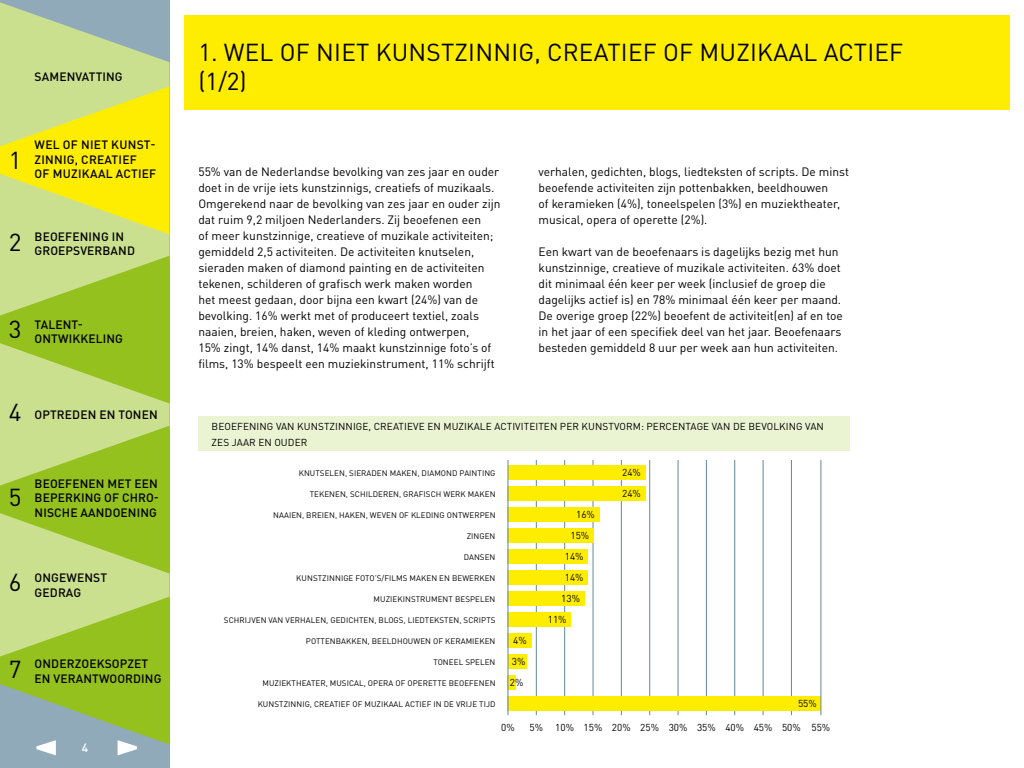
<style>
.page{position:relative;width:1024px;height:768px;background:#fff}
.page>*{position:absolute;margin:0;border:0;box-sizing:border-box;transform-origin:0 0}
.kop{font:24.3px "DINOT";letter-spacing:.01em;color:#000}
.plat{font:12px/16px "DINOT";color:#000}
.t1{font:500 12px/14.4px "DINOT";letter-spacing:.01em;color:#000;text-align:justify}
.t2{font:500 12px "DINOT";color:#fff}
.t3{font:10px/16px "DINOT";letter-spacing:.01em;color:#000}
.grafiek_voor{font:8px "DINOT";letter-spacing:.01em;color:#000}
</style>
<div class="page">
<div style="left:184px;top:15px;width:826px;height:95px;background:#ffed00"></div>
<hr style="left:536px;top:460px;width:1px;height:255px;background:#648798">
<hr style="left:564px;top:460px;width:1px;height:255px;background:#648798">
<hr style="left:593px;top:460px;width:1px;height:255px;background:#648798">
<hr style="left:621px;top:460px;width:1px;height:255px;background:#648798">
<hr style="left:649px;top:460px;width:1px;height:255px;background:#648798">
<hr style="left:678px;top:460px;width:1px;height:255px;background:#648798">
<hr style="left:706px;top:460px;width:1px;height:255px;background:#648798">
<hr style="left:734px;top:460px;width:1px;height:255px;background:#648798">
<hr style="left:763px;top:460px;width:1px;height:255px;background:#648798">
<hr style="left:791px;top:460px;width:1px;height:255px;background:#648798">
<div style="left:508px;top:466px;width:138px;height:14px;background:#ffed00"></div>
<div style="left:507px;top:487px;width:139px;height:14px;background:#ffed00"></div>
<div style="left:507px;top:508px;width:93px;height:14px;background:#ffed00"></div>
<div style="left:507px;top:529px;width:87px;height:14px;background:#ffed00"></div>
<div style="left:507px;top:550px;width:81px;height:14px;background:#ffed00"></div>
<div style="left:507px;top:571px;width:81px;height:14px;background:#ffed00"></div>
<div style="left:507px;top:592px;width:78px;height:14px;background:#ffed00"></div>
<div style="left:507px;top:613px;width:64px;height:14px;background:#ffed00"></div>
<div style="left:507px;top:634px;width:24px;height:14px;background:#ffed00"></div>
<div style="left:508px;top:655px;width:19px;height:14px;background:#ffed00"></div>
<div style="left:507px;top:676px;width:9px;height:14px;background:#ffed00"></div>
<div style="left:507px;top:697px;width:314px;height:14px;background:#ffed00"></div>
<hr style="left:507px;top:460px;width:1px;height:255px;background:#648798">
<hr style="left:820px;top:460px;width:1px;height:255px;background:#648798">
<div style="left:198px;top:417px;width:652px;height:34px;background:#eaf3d2"></div>
<svg style="left:0;top:2px;width:170px;height:753px;background:#b8d15b"></svg>
<p class="t1" style="left:35px;top:69px;width:90px">SAMENVATTING</p>
<p class="kop" style="left:9px;top:145px;width:14px">1</p>
<p class="t1" style="left:35px;top:137px;width:122px">WEL OF NIET KUNST-</p>
<p class="t1" style="left:35px;top:152px;width:104px">ZINNIG, CREATIEF</p>
<p class="t1" style="left:35px;top:166px;width:123px">OF MUZIKAAL ACTIEF</p>
<p class="kop" style="left:9px;top:227px;width:14px">2</p>
<p class="t1" style="left:35px;top:229px;width:91px">BEOEFENING IN</p>
<p class="t1" style="left:35px;top:243px;width:102px">GROEPSVERBAND</p>
<p class="kop" style="left:9px;top:314px;width:14px">3</p>
<p class="t1" style="left:35px;top:317px;width:50px">TALENT-</p>
<p class="t1" style="left:35px;top:331px;width:90px">ONTWIKKELING</p>
<p class="kop" style="left:9px;top:397px;width:14px">4</p>
<p class="t1" style="left:35px;top:407px;width:125px">OPTREDEN EN TONEN</p>
<p class="kop" style="left:9px;top:482px;width:14px">5</p>
<p class="t1" style="left:35px;top:476px;width:126px">BEOEFENEN MET EEN BEPERKING OF CHRO-NISCHE AANDOENING</p>
<p class="kop" style="left:9px;top:567px;width:14px">6</p>
<p class="t1" style="left:35px;top:571px;width:74px">ONGEWENST</p>
<p class="t1" style="left:35px;top:585px;width:48px">GEDRAG</p>
<p class="kop" style="left:9px;top:654px;width:14px">7</p>
<p class="t1" style="left:35px;top:656px;width:115px">ONDERZOEKSOPZET</p>
<p class="t1" style="left:35px;top:671px;width:128px">EN VERANTWOORDING</p>
<p class="t2" style="left:74px;top:740px;width:16px">44</p>
<h1 class="kop" style="left:198px;top:37px;width:706px">1. WEL OF NIET KUNSTZINNIG, CREATIEF OF MUZIKAAL ACTIEF</h1>
<h1 class="kop" style="left:198px;top:66px;width:50px">(1/2)</h1>
<p class="plat" style="left:198px;top:163px;width:304px">55% van de Nederlandse bevolking van zes jaar en ouder doet in de vrije iets kunstzinnigs, creatiefs of muzikaals.<br>Omgerekend naar de bevolking van zes jaar en ouder zijn dat ruim 9,2 miljoen Nederlanders. Zij beoefenen een<br>of meer kunstzinnige, creatieve of muzikale activiteiten; gemiddeld 2,5 activiteiten. De activiteiten knutselen, sieraden maken of diamond painting en de activiteiten tekenen, schilderen of grafisch werk maken worden<br>het meest gedaan, door bijna een kwart (24%) van de bevolking. 16% werkt met of produceert textiel, zoals naaien, breien, haken, weven of kleding ontwerpen,<br>15% zingt, 14% danst, 14% maakt kunstzinnige foto’s of films, 13% bespeelt een muziekinstrument, 11% schrijft</p>
<p class="plat" style="left:539px;top:163px;width:312px">verhalen, gedichten, blogs, liedteksten of scripts. De minst beoefende activiteiten zijn pottenbakken, beeldhouwen<br>of keramieken (4%), toneelspelen (3%) en muziektheater, musical, opera of operette (2%).</p>
<p class="plat" style="left:539px;top:243px;width:306px">Een kwart van de beoefenaars is dagelijks bezig met hun kunstzinnige, creatieve of muzikale activiteiten. 63% doet dit minimaal één keer per week (inclusief de groep die dagelijks actief is) en 78% minimaal één keer per maand.<br>De overige groep (22%) beoefent de activiteit(en) af en toe in het jaar of een specifiek deel van het jaar. Beoefenaars besteden gemiddeld 8 uur per week aan hun activiteiten.</p>
<p class="t3" style="left:212px;top:418px;width:614px">BEOEFENING VAN KUNSTZINNIGE, CREATIEVE EN MUZIKALE ACTIVITEITEN PER KUNSTVORM: PERCENTAGE VAN DE BEVOLKING VAN<br>ZES JAAR EN OUDER</p>
<p class="t3" style="left:622px;top:464px;width:20px">24%</p>
<p class="t3" style="left:622px;top:485px;width:20px">24%</p>
<p class="grafiek_voor" style="left:299px;top:468px;width:198px">KNUTSELEN, SIERADEN MAKEN, DIAMOND PAINTING</p>
<p class="grafiek_voor" style="left:310px;top:489px;width:187px">TEKENEN, SCHILDEREN, GRAFISCH WERK MAKEN</p>
<p class="grafiek_voor" style="left:273px;top:510px;width:224px">NAAIEN, BREIEN, HAKEN, WEVEN OF KLEDING ONTWERPEN</p>
<p class="grafiek_voor" style="left:467px;top:531px;width:30px">ZINGEN</p>
<p class="grafiek_voor" style="left:464px;top:552px;width:33px">DANSEN</p>
<p class="grafiek_voor" style="left:296px;top:573px;width:201px">KUNSTZINNIGE FOTO’S/FILMS MAKEN EN BEWERKEN</p>
<p class="grafiek_voor" style="left:374px;top:594px;width:123px">MUZIEKINSTRUMENT BESPELEN</p>
<p class="grafiek_voor" style="left:224px;top:615px;width:273px">SCHRIJVEN VAN VERHALEN, GEDICHTEN, BLOGS, LIEDTEKSTEN, SCRIPTS</p>
<p class="grafiek_voor" style="left:306px;top:636px;width:191px">POTTENBAKKEN, BEELDHOUWEN OF KERAMIEKEN</p>
<p class="grafiek_voor" style="left:433px;top:657px;width:64px">TONEEL SPELEN</p>
<p class="grafiek_voor" style="left:262px;top:678px;width:235px">MUZIEKTHEATER, MUSICAL, OPERA OF OPERETTE BEOEFENEN</p>
<p class="grafiek_voor" style="left:258px;top:699px;width:239px">KUNSTZINNIG, CREATIEF OF MUZIKAAL ACTIEF IN DE VRIJE TIJD</p>
<p class="t3" style="left:576px;top:506px;width:20px">16%</p>
<p class="t3" style="left:570px;top:527px;width:20px">15%</p>
<p class="t3" style="left:565px;top:548px;width:20px">14%</p>
<p class="t3" style="left:565px;top:569px;width:20px">14%</p>
<p class="t3" style="left:561px;top:590px;width:20px">13%</p>
<p class="t3" style="left:548px;top:611px;width:20px">11%</p>
<p class="t3" style="left:513px;top:632px;width:15px">4%</p>
<p class="t3" style="left:512px;top:653px;width:15px">3%</p>
<p class="t3" style="left:510px;top:674px;width:15px">2%</p>
<p class="t3" style="left:798px;top:695px;width:20px">55%</p>
<p class="t3" style="left:812px;top:719px;width:20px">55%</p>
<p class="t3" style="left:501px;top:719px;width:15px">0%</p>
<p class="t3" style="left:530px;top:719px;width:15px">5%</p>
<p class="t3" style="left:555px;top:719px;width:20px">10%</p>
<p class="t3" style="left:584px;top:719px;width:20px">15%</p>
<p class="t3" style="left:612px;top:719px;width:20px">20%</p>
<p class="t3" style="left:640px;top:719px;width:20px">25%</p>
<p class="t3" style="left:669px;top:719px;width:20px">30%</p>
<p class="t3" style="left:697px;top:719px;width:20px">35%</p>
<p class="t3" style="left:725px;top:719px;width:20px">40%</p>
<p class="t3" style="left:754px;top:719px;width:20px">45%</p>
<p class="t3" style="left:782px;top:719px;width:20px">50%</p>
</div>
